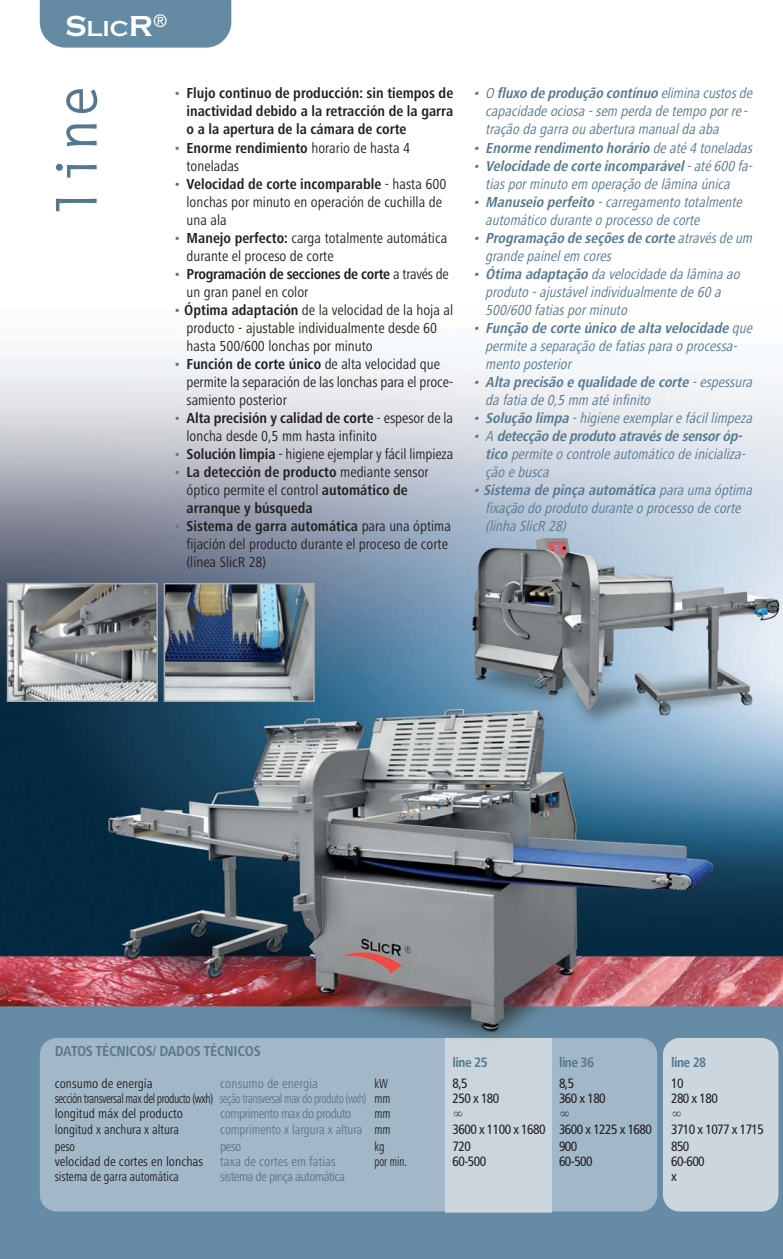
<style>
.page{position:relative;width:783px;height:1259px;background:#fff}
.page>*{position:absolute;margin:0;border:0;box-sizing:border-box;transform-origin:0 0}
.t1{font:500 55.5px "Letter Got LCY";color:#56788e}
.t2{font:700 22.5px "Copperplate Gothic";color:#fff}
.t3{font:italic condensed 15px/18px "Frutiger Next LTW1 G";color:#56788e}
.t4{font:condensed 15px/18px "Frutiger Next LTW1 G";color:#231f20}
.t5{font:700 condensed 15px/18px "Frutiger Next LTW1 G";color:#231f20;text-align:justify}
.t6{font:700 condensed 15px/18px "Frutiger Next LTW1 G";letter-spacing:-.02em;color:#231f20}
.t7{font:italic 700 condensed 15px "Frutiger Next LTW1 G";color:#56788e}
.t8{font:700 condensed 15px "Frutiger Next LTW1 G";letter-spacing:-.02em;color:#56788e}
.t9{font:condensed 13.5px "Frutiger";letter-spacing:-.04em;color:#231f20}
.t10{font:condensed 13.5px "Frutiger Next LTW1 G";letter-spacing:-.04em;color:#231f20;scale:.85 1}
.t11{font:condensed 13.5px "Frutiger Next LTW1 G";color:#231f20}
.t12{font:condensed 13.5px "Frutiger Next LTW1 G";letter-spacing:-.04em;color:#56788e}
.t13{font:condensed 13.5px "Frutiger Next LTW1 G";letter-spacing:-.005em;color:#56788e}
.t14{font:condensed 13.5px "Frutiger Next LTW1 G";letter-spacing:-.005em;color:#56788e;scale:.95 1}
.t15{font:condensed 13.5px "Frutiger Next LTW1 G";color:#231f20;scale:.9 1}
.t16{font:condensed 13.5px "Frutiger Next LTW1 G";color:#231f20;scale:.95 1}
.t17{font:700 condensed 13.5px "Frutiger";letter-spacing:-.04em;color:#56788e}
.t18{font:condensed 13.5px "Frutiger Next LTW1 G";color:#231f20;scale:.8 1}
.t19{font:condensed 13.5px "Frutiger Next LTW1 G";color:#231f20;scale:.88 1}
.t20{font:italic 300 13.5px "Futura BT";color:#231f20}
.s1{font-size:30px}
.s2{font-weight:400;color:#56788e}
.s3{color:#56788e}
.s4{font-weight:700}
.s5{font-weight:400}
.s6{color:#231f20}
</style>
<div class="page">
<img style="left:0;top:0;width:782px;height:1259px">
<div style="left:40px;top:0;width:191px;height:48px;background:#658ba4"></div>
<div style="left:40px;top:1038px;width:617px;height:173px;background:#a2b7c7"></div>
<div style="left:662px;top:1038px;width:116px;height:173px;background:#ccd6df"></div>
<div style="left:445px;top:1038px;width:106px;height:174px;background:#cad5de"></div>
<img style="left:10px;top:586px;width:145px;height:113px">
<div style="left:7px;top:583px;width:151px;height:119px;border:2px solid #ababab"></div>
<img style="left:166px;top:586px;width:145px;height:113px">
<div style="left:163px;top:583px;width:151px;height:119px;border:2px solid #ababab"></div>
<h2 class="t2" style="left:65px;top:15px;width:104px"><span class="s1">S</span>LIC<span class="s1">R</span><sup>®</sup></h2>
<h1 class="t1" style="left:43px;top:218px;width:135px;rotate:-90deg">line</h1>
<p class="t5" style="left:186px;top:86px;width:268px;text-indent:-13px"><span class="s2">•</span> Flujo continuo de producción: sin tiempos de inactividad debido a la retracción de la garra o a la apertura de la cámara de corte</p>
<p class="t4" style="left:186px;top:140px;width:225px;text-indent:-13px"><span class="s3">•</span> <span class="s4">Enorme rendimiento</span> horario de hasta 4 toneladas</p>
<p class="t4" style="left:186px;top:176px;width:261px;text-indent:-13px"><span class="s3">•</span> <span class="s4">Velocidad de corte incomparable</span> - hasta 600 lonchas por minuto en operación de cuchilla de una ala</p>
<p class="t4" style="left:186px;top:230px;width:262px;text-indent:-13px"><span class="s3">•</span> <span class="s4">Manejo perfecto:</span> carga totalmente automática durante el proceso de corte</p>
<p class="t6" style="left:186px;top:266px;width:264px;text-indent:-13px"><span class="s2">•</span> Programación de secciones de corte <span class="s5">a través de un gran panel en color</span></p>
<p class="t4" style="left:186px;top:302px;width:268px;text-indent:-13px"><span class="s3">•</span> <span class="s4">Óptima adaptación</span> de la velocidad de la hoja al producto - ajustable individualmente desde 60 hasta 500/600 lonchas por minuto</p>
<p class="t4" style="left:186px;top:356px;width:268px;text-indent:-13px"><span class="s3">•</span> <span class="s4">Función de corte único</span> de alta velocidad que permite la separación de las lonchas para el proce&shy;samiento posterior</p>
<p class="t4" style="left:186px;top:410px;width:268px;text-indent:-13px"><span class="s3">•</span> <span class="s4">Alta precisión y calidad de corte</span> - espesor de la loncha desde 0,5 mm hasta infinito</p>
<p class="t4" style="left:174px;top:446px;width:281px"><span class="s3">•</span> <span class="s4">Solución limpia</span> - higiene ejemplar y fácil limpieza</p>
<p class="t5" style="left:186px;top:464px;width:244px;text-align:left;text-indent:-13px"><span class="s2">•</span> La detección de producto <span class="s5">mediante sensor óptico permite el control</span> automático de arranque y búsqueda</p>
<p class="t4" style="left:186px;top:518px;width:266px;text-indent:-13px"><span class="s3">•</span> <span class="s4">Sistema de garra automática</span> para una óptima fijación del producto durante el proceso de corte (línea SlicR 28)</p>
<p class="t3" style="left:485px;top:86px;width:271px;text-indent:-13px">• O <span class="s4">fluxo de produção contínuo</span> elimina custosde capacidade ociosa -sem perda de tempo porre&shy;tração da garra ou abertura manualda aba</p>
<p class="t7" style="left:472px;top:141px;width:284px"><span class="s5">•</span> Enorme rendimento horário <span class="s5">de até 4 toneladas</span></p>
<p class="t3" style="left:485px;top:158px;width:271px;text-indent:-13px">• <span class="s4">Velocidade de corte incomparável</span> -até 600 fa&shy;tiasporminuto em operação de lâmina única</p>
<p class="t3" style="left:485px;top:194px;width:261px;text-indent:-13px">• <span class="s4">Manuseio perfeito</span> -carregamento totalmente automático durante o processo de corte</p>
<p class="t3" style="left:485px;top:230px;width:271px;text-indent:-13px">• <span class="s4">Programação de seções de corte</span> atravésde um grande painelem cores</p>
<p class="t3" style="left:485px;top:266px;width:259px;text-indent:-13px">• <span class="s4">Ótima adaptação</span> da velocidade da lâmina ao produto -ajustávelindividualmente de 60 a<br>500/600 fatiasporminuto</p>
<p class="t3" style="left:485px;top:320px;width:271px;text-indent:-13px">• <span class="s4">Função de corte único de alta velocidade</span> que permite a separação de fatiaspara o processa&shy;mento posterior</p>
<p class="t3" style="left:485px;top:374px;width:271px;text-indent:-13px">• <span class="s4">Alta precisão e qualidade de corte</span> -espessura da fatia de 0,5 mm até infinito</p>
<p class="t3" style="left:472px;top:410px;width:284px">• <span class="s4">Solução limpa</span> -higiene exemplare fácillimpeza</p>
<p class="t3" style="left:485px;top:428px;width:264px;text-indent:-13px">• A <span class="s4">detecção de produto atravésde sensoróp&shy;tico</span> permite o controle automático de inicializa&shy;ção e busca</p>
<p class="t3" style="left:485px;top:482px;width:271px;text-indent:-13px">• <span class="s4">Sistema de pinça automática</span> para uma óptima fixação do produto durante o processo de corte (linha SlicR 28)</p>
<p class="t8" style="left:55px;top:1045px;width:207px">DATOS TÉCNICOS/ DADOS TÉCNICOS</p>
<p class="t17" style="left:452px;top:1056px;width:37px">line 25</p>
<p class="t17" style="left:559px;top:1056px;width:37px">line 36</p>
<p class="t17" style="left:670px;top:1056px;width:37px">line 28</p>
<p class="t11" style="left:55px;top:1077px;width:99px">consumo de energía</p>
<p class="t13" style="left:220px;top:1077px;width:99px">consumo de energia</p>
<p class="t19" style="left:374px;top:1077px;width:17px">kW</p>
<p class="t9" style="left:452px;top:1077px;width:17px">8,5</p>
<p class="t9" style="left:559px;top:1077px;width:17px">8,5</p>
<p class="t9" style="left:671px;top:1077px;width:14px">10</p>
<p class="t10" style="left:55px;top:1092px;width:396px">sección transversal max del producto (wxh) <span class="s3">seção transversal max do produto (wxh)</span> mm</p>
<p class="t9" style="left:452px;top:1092px;width:48px">250 x 180</p>
<p class="t9" style="left:559px;top:1092px;width:48px">360 x 180</p>
<p class="t9" style="left:671px;top:1092px;width:48px">280 x 180</p>
<p class="t11" style="left:55px;top:1107px;width:130px">longitud máx del producto</p>
<p class="t12" style="left:220px;top:1107px;width:133px">comprimento max do produto</p>
<p class="t19" style="left:374px;top:1107px;width:20px">mm</p>
<p class="t20" style="left:452px;top:1108px;width:13px">∞</p>
<p class="t20" style="left:559px;top:1108px;width:13px">∞</p>
<p class="t20" style="left:670px;top:1108px;width:13px">∞</p>
<p class="t16" style="left:55px;top:1124px;width:132px">longitud x anchura x altura</p>
<p class="t14" style="left:220px;top:1124px;width:180px">comprimento x largura x altura <span class="s6">mm</span></p>
<p class="t9" style="left:452px;top:1124px;width:201px">3600 x 1100 x 1680 3600 x 1225 x 1680</p>
<p class="t9" style="left:670px;top:1124px;width:94px">3710 x 1077 x 1715</p>
<p class="t15" style="left:55px;top:1140px;width:24px">peso</p>
<p class="t13" style="left:220px;top:1140px;width:23px">peso</p>
<p class="t19" style="left:374px;top:1140px;width:13px">kg</p>
<p class="t9" style="left:452px;top:1140px;width:20px">720</p>
<p class="t9" style="left:559px;top:1140px;width:20px">900</p>
<p class="t9" style="left:671px;top:1140px;width:20px">850</p>
<p class="t11" style="left:55px;top:1155px;width:150px">velocidad de cortes en lonchas</p>
<p class="t13" style="left:220px;top:1155px;width:117px">taxa de cortes em fatias</p>
<p class="t18" style="left:374px;top:1155px;width:42px">por min.</p>
<p class="t9" style="left:452px;top:1155px;width:35px">60-500</p>
<p class="t9" style="left:559px;top:1155px;width:35px">60-500</p>
<p class="t9" style="left:670px;top:1155px;width:35px">60-600</p>
<p class="t15" style="left:55px;top:1170px;width:139px">sistema de garra automática</p>
<p class="t12" style="left:220px;top:1170px;width:126px">sistema de pinça automática</p>
<p class="t9" style="left:671px;top:1170px;width:7px">x</p>
</div>
